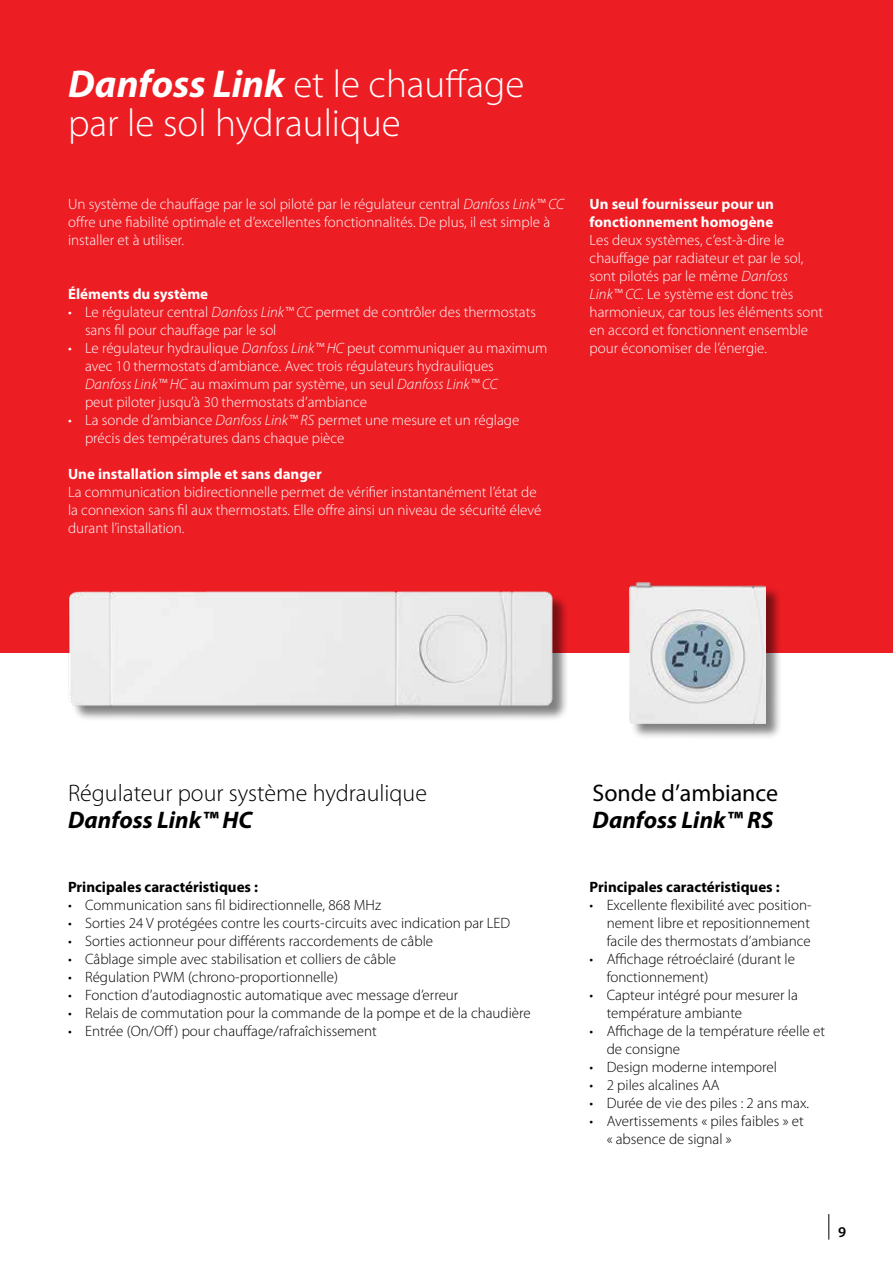
<style>
.page{position:relative;width:893px;height:1263px;background:#fff}
.page>*{position:absolute;margin:0;border:0;box-sizing:border-box;transform-origin:0 0}
.t1{font:300 39px/39px "Myriad Pro";color:#fff}
.t2{font:300 24px "Myriad Pro";color:#000}
.t3{font:italic 700 24px "Myriad Pro";color:#000}
.t4{font:24px "Myriad Pro";color:#000}
.t5{font:300 15px/18px "Myriad Pro";color:#fff}
.t6{font:300 15px/18px "Myriad Pro";color:#000}
.t7{font:700 15px/18px "Myriad Pro";color:#fff}
.t8{font:700 15px "Myriad Pro";color:#000}
.t9{font:600 15px "Myriad Pro";color:#000}
.s1{font-weight:700;font-style:italic}
.s2{font-style:italic}
</style>
<div class="page">
<div style="left:0;top:0;width:893px;height:653px;background:#ed1d24"></div>
<div style="left:70px;top:593px;width:499px;height:128px;background:#000;opacity:.5"></div>
<img style="left:68px;top:591px;width:493px;height:115px">
<div style="left:630px;top:583px;width:153px;height:157px;background:#000;opacity:.5"></div>
<img style="left:629px;top:582px;width:137px;height:141px">
<svg style="left:828px;top:1214px;width:1px;height:25px"></svg>
<h1 class="t1" style="left:68px;top:64px;width:458px"><span class="s1">Danfoss Link</span> et le chauffage par le sol hydraulique</h1>
<p class="t5" style="left:68px;top:195px;width:498px">Un système de chauffage par le sol piloté par le régulateur central <span class="s2">Danfoss Link™ CC </span>offre une fiabilité optimale et d’excellentes fonctionnalités. De plus, il est simple à installer et à utiliser.</p>
<p class="t7" style="left:68px;top:284px;width:142px">Éléments du système</p>
<p class="t5" style="left:85px;top:303px;width:452px;text-indent:-17px">• Le régulateur central <span class="s2">Danfoss Link™ CC</span> permet de contrôler des thermostats sans fil pour chauffage par le sol</p>
<p class="t5" style="left:85px;top:339px;width:464px;text-indent:-17px">• Le régulateur hydraulique <span class="s2">Danfoss Link™ HC</span> peut communiquer au maximum avec 10 thermostats d’ambiance. Avec trois régulateurs hydrauliques<br><span class="s2">Danfoss Link™ HC</span> au maximum par système, un seul <span class="s2">Danfoss Link™ CC<br></span>peut piloter jusqu’à 30 thermostats d’ambiance</p>
<p class="t5" style="left:85px;top:411px;width:436px;text-indent:-17px">• La sonde d’ambiance <span class="s2">Danfoss Link™ RS</span> permet une mesure et un réglage précis des températures dans chaque pièce</p>
<p class="t7" style="left:68px;top:464px;width:255px">Une installation simple et sans danger</p>
<p class="t5" style="left:68px;top:483px;width:475px">La communication bidirectionnelle permet de vérifier instantanément l’état de la connexion sans fil aux thermostats. Elle offre ainsi un niveau de sécurité élevé durant l’installation.</p>
<p class="t7" style="left:590px;top:194px;width:186px">Un seul fournisseur pour un fonctionnement homogène</p>
<p class="t5" style="left:590px;top:231px;width:235px">Les deux systèmes, c’est-à-dire le chauffage par radiateur et par le sol, sont pilotés par le même <span class="s2">Danfoss Link™ CC.</span> Le système est donc très harmonieux, car tous les éléments sont en accord et fonctionnent ensemble pour économiser de l’énergie.</p>
<h2 class="t2" style="left:68px;top:778px;width:360px">Régulateur pour système hydraulique</h2>
<h2 class="t3" style="left:68px;top:806px;width:186px">Danfoss Link™ HC</h2>
<p class="t8" style="left:68px;top:877px;width:192px">Principales caractéristiques :</p>
<p class="t6" style="left:68px;top:896px;width:315px">• Communication sans fil bidirectionnelle, 868 MHz</p>
<p class="t6" style="left:68px;top:914px;width:444px">• Sorties 24 V protégées contre les courts-circuits avec indication par LED</p>
<p class="t6" style="left:68px;top:932px;width:367px">• Sorties actionneur pour différents raccordements de câble</p>
<p class="t6" style="left:68px;top:950px;width:330px">• Câblage simple avec stabilisation et colliers de câble</p>
<p class="t6" style="left:68px;top:968px;width:271px">• Régulation PWM (chrono-proportionnelle)</p>
<p class="t6" style="left:68px;top:986px;width:392px">• Fonction d’autodiagnostic automatique avec message d’erreur</p>
<p class="t6" style="left:68px;top:1004px;width:464px">• Relais de commutation pour la commande de la pompe et de la chaudière</p>
<p class="t6" style="left:68px;top:1022px;width:310px">• Entrée (On/Off) pour chauffage/rafraîchissement</p>
<h2 class="t4" style="left:592px;top:778px;width:187px">Sonde d’ambiance</h2>
<h2 class="t3" style="left:592px;top:806px;width:182px">Danfoss Link™ RS</h2>
<p class="t8" style="left:590px;top:877px;width:192px">Principales caractéristiques :</p>
<p class="t6" style="left:607px;top:896px;width:206px;text-align:justify;text-indent:-17px">• Excellente flexibilité avec position&shy;nement libre et repositionnement facile des thermostats d’ambiance</p>
<p class="t6" style="left:607px;top:950px;width:190px;text-indent:-17px">• Affichage rétroéclairé (durant le fonctionnement)</p>
<p class="t6" style="left:607px;top:986px;width:193px;text-indent:-17px">• Capteur intégré pour mesurer la température ambiante</p>
<p class="t6" style="left:607px;top:1022px;width:220px;text-indent:-17px">• Affichage de la température réelle et de consigne</p>
<p class="t6" style="left:590px;top:1058px;width:189px">• Design moderne intemporel</p>
<p class="t6" style="left:590px;top:1076px;width:131px">• 2 piles alcalines AA</p>
<p class="t6" style="left:590px;top:1094px;width:221px">• Durée de vie des piles : 2 ans max.</p>
<p class="t6" style="left:607px;top:1112px;width:199px;text-indent:-17px">• Avertissements « piles faibles » et « absence de signal »</p>
<p class="t9" style="left:838px;top:1223px;width:10px">9</p>
</div>
